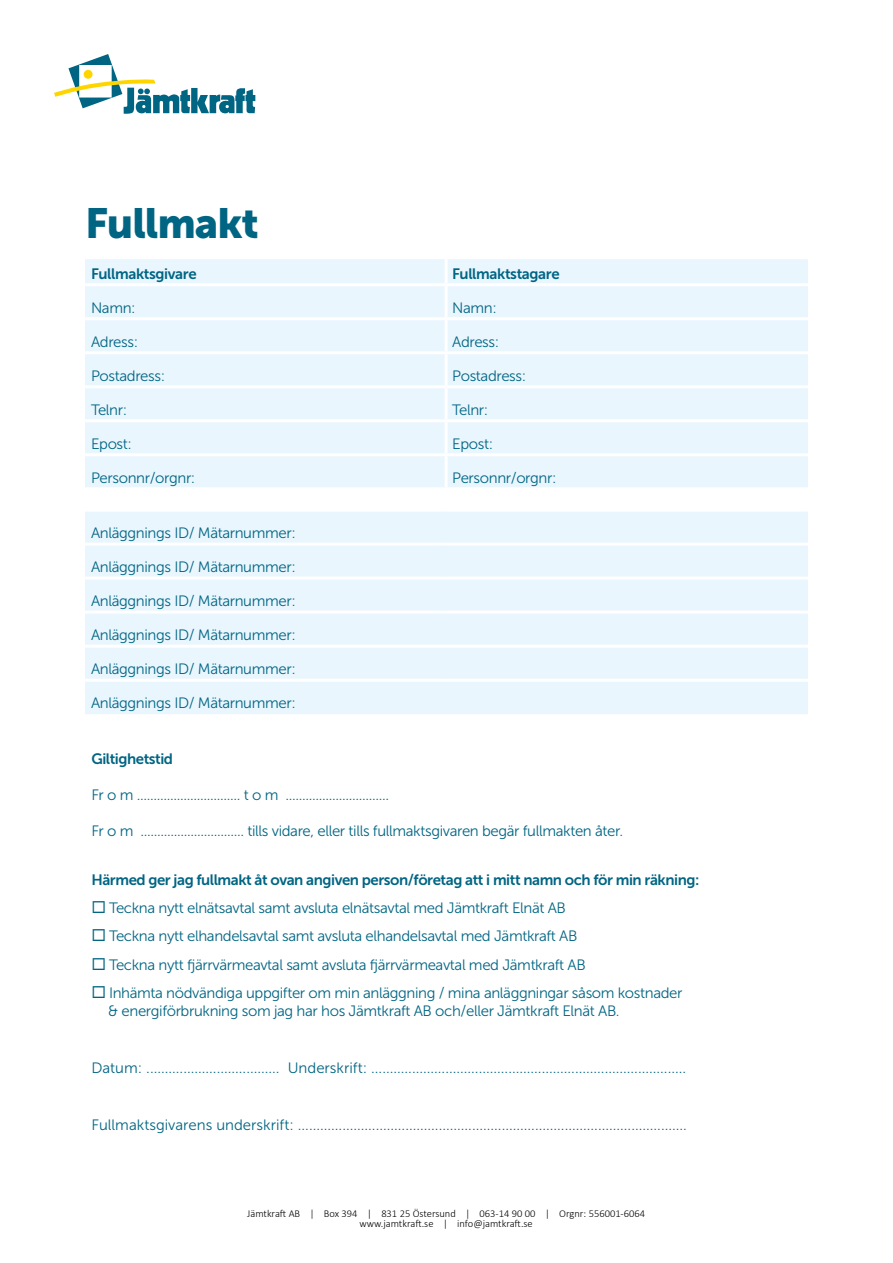
<style>
.page{position:relative;width:893px;height:1263px;background:#fff}
.page>*{position:absolute;margin:0;border:0;box-sizing:border-box;transform-origin:0 0}
.t1{font:42px "Museo Sans 900";letter-spacing:-.025em;color:#006583}
.t2{font:15px/18px "Museo Sans 300";letter-spacing:-.025em;color:#006583}
.t3{font:15px "Museo Sans 300";color:#006583}
.t4{font:15px "Museo Sans 700";letter-spacing:-.03em;color:#006583}
.t5{font:300 10.5px/10.5px "Calibri";color:#000;text-align:center}
</style>
<div class="page">
<svg style="left:54px;top:54px;width:201px;height:60px"></svg>
<div style="left:85px;top:259px;width:723px;height:455px;background:#eaf6fe"></div>
<hr style="left:85px;top:283px;width:361px;height:3px;background:#fff">
<hr style="left:446px;top:283px;width:362px;height:3px;background:#fff">
<hr style="left:85px;top:317px;width:361px;height:3px;background:#fff">
<hr style="left:446px;top:317px;width:362px;height:3px;background:#fff">
<hr style="left:85px;top:351px;width:361px;height:3px;background:#fff">
<hr style="left:446px;top:351px;width:362px;height:3px;background:#fff">
<hr style="left:85px;top:385px;width:361px;height:3px;background:#fff">
<hr style="left:446px;top:385px;width:362px;height:3px;background:#fff">
<hr style="left:85px;top:419px;width:361px;height:3px;background:#fff">
<hr style="left:446px;top:419px;width:362px;height:3px;background:#fff">
<hr style="left:85px;top:577px;width:361px;height:3px;background:#fff">
<hr style="left:446px;top:577px;width:362px;height:3px;background:#fff">
<hr style="left:85px;top:611px;width:361px;height:3px;background:#fff">
<hr style="left:446px;top:611px;width:362px;height:3px;background:#fff">
<hr style="left:85px;top:453px;width:361px;height:3px;background:#fff">
<hr style="left:446px;top:453px;width:362px;height:3px;background:#fff">
<hr style="left:85px;top:487px;width:361px;height:3px;background:#fff">
<hr style="left:446px;top:487px;width:362px;height:3px;background:#fff">
<hr style="left:85px;top:509px;width:361px;height:3px;background:#fff">
<hr style="left:446px;top:509px;width:362px;height:3px;background:#fff">
<hr style="left:85px;top:543px;width:361px;height:3px;background:#fff">
<hr style="left:446px;top:543px;width:362px;height:3px;background:#fff">
<hr style="left:85px;top:645px;width:361px;height:3px;background:#fff">
<hr style="left:446px;top:645px;width:362px;height:3px;background:#fff">
<hr style="left:85px;top:679px;width:361px;height:3px;background:#fff">
<hr style="left:446px;top:679px;width:362px;height:3px;background:#fff">
<hr style="left:445px;top:259px;width:3px;height:24px;background:#fff">
<hr style="left:445px;top:286px;width:3px;height:31px;background:#fff">
<hr style="left:445px;top:320px;width:3px;height:31px;background:#fff">
<hr style="left:445px;top:354px;width:3px;height:31px;background:#fff">
<hr style="left:445px;top:388px;width:3px;height:31px;background:#fff">
<hr style="left:445px;top:422px;width:3px;height:31px;background:#fff">
<hr style="left:445px;top:456px;width:3px;height:31px;background:#fff">
<h1 class="t1" style="left:85px;top:199px;width:175px">Fullmakt</h1>
<p class="t4" style="left:91px;top:265px;width:107px">Fullmaktsgivare</p>
<p class="t4" style="left:452px;top:265px;width:109px">Fullmaktstagare</p>
<p class="t2" style="left:91px;top:299px;width:46px">Namn:</p>
<p class="t2" style="left:452px;top:299px;width:46px">Namn:</p>
<p class="t2" style="left:91px;top:333px;width:49px">Adress:</p>
<p class="t2" style="left:452px;top:333px;width:49px">Adress:</p>
<p class="t2" style="left:91px;top:367px;width:76px">Postadress:</p>
<p class="t2" style="left:452px;top:367px;width:76px">Postadress:</p>
<p class="t2" style="left:91px;top:401px;width:38px">Telnr:</p>
<p class="t2" style="left:452px;top:401px;width:38px">Telnr:</p>
<p class="t2" style="left:91px;top:435px;width:42px">Epost:</p>
<p class="t2" style="left:452px;top:435px;width:42px">Epost:</p>
<p class="t2" style="left:91px;top:469px;width:106px">Personnr/orgnr:</p>
<p class="t2" style="left:452px;top:469px;width:106px">Personnr/orgnr:</p>
<p class="t2" style="left:91px;top:524px;width:206px">Anläggnings ID/ Mätarnummer:</p>
<p class="t2" style="left:91px;top:558px;width:206px">Anläggnings ID/ Mätarnummer:</p>
<p class="t2" style="left:91px;top:592px;width:206px">Anläggnings ID/ Mätarnummer:</p>
<p class="t2" style="left:91px;top:626px;width:206px">Anläggnings ID/ Mätarnummer:</p>
<p class="t2" style="left:91px;top:660px;width:206px">Anläggnings ID/ Mätarnummer:</p>
<p class="t2" style="left:91px;top:694px;width:206px">Anläggnings ID/ Mätarnummer:</p>
<p class="t4" style="left:91px;top:750px;width:83px">Giltighetstid</p>
<p class="t2" style="left:91px;top:786px;width:299px">Fr o m ............................... t o m ...............................</p>
<p class="t2" style="left:91px;top:822px;width:533px">Fr o m ............................... tills vidare, eller tills fullmaktsgivaren begär fullmakten åter.</p>
<p class="t4" style="left:91px;top:871px;width:609px">Härmed ger jag fullmakt åt ovan angiven person/företag att i mitt namn och för min räkning:</p>
<p class="t2" style="left:91px;top:899px;width:476px">◻ Teckna nytt elnätsavtal samt avsluta elnätsavtal med Jämtkraft Elnät AB</p>
<p class="t2" style="left:91px;top:927px;width:488px">◻ Teckna nytt elhandelsavtal samt avsluta elhandelsavtal med Jämtkraft AB</p>
<p class="t2" style="left:91px;top:955px;width:496px">◻ Teckna nytt fjärrvärmeavtal samt avsluta fjärrvärmeavtal med Jämtkraft AB</p>
<p class="t2" style="left:108px;top:984px;width:576px;text-indent:-17px">◻ Inhämta nödvändiga uppgifter om min anläggning / mina anläggningar såsom kostnader &amp; energiförbrukning som jag har hos Jämtkraft AB och/eller Jämtkraft Elnät AB.</p>
<p class="t3" style="left:91px;top:1060px;width:596px">Datum: .................................... Underskrift: .....................................................................................</p>
<p class="t3" style="left:91px;top:1117px;width:597px">Fullmaktsgivarens underskrift: .........................................................................................................</p>
<p class="t5" style="left:247px;top:1208px;width:399px">Jämtkraft AB | Box 394 | 831 25 Östersund | 063-14 90 00 | Orgnr: 556001-6064 www.jamtkraft.se | info@jamtkraft.se</p>
</div>
